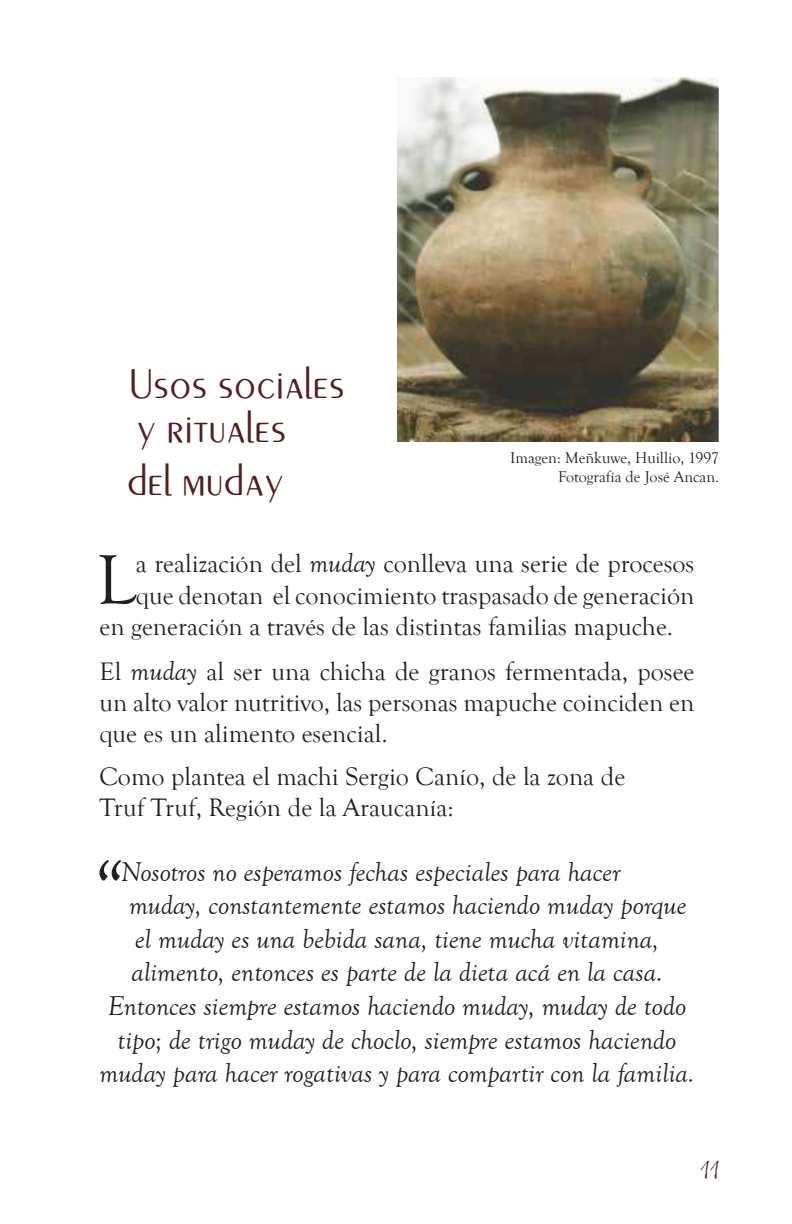
<style>
.page{position:relative;width:792px;height:1224px;background:#fff}
.page>*{position:absolute;margin:0;border:0;box-sizing:border-box;transform-origin:0 0}
.t1{font:italic 78px "Goudy Old Style T";color:#231f20}
.t2{font:72.4px "Goudy Old Style T";color:#231f20}
.t3{font:44px "Peignot";color:#521f22}
.t4{font:italic 28px "Goudy Old Style T";color:#231f20}
.t5{font:26px/31.2px "Goudy Old Style T";color:#231f20;text-align:justify}
.t6{font:24px "Lemon Tuesday";color:#521f22}
.t7{font:16px "Goudy Old Style T";color:#231f20}
.s1{font-style:italic;font-size:28px}
</style>
<div class="page">
<img style="left:397px;top:78px;width:321px;height:364px">
<p class="t3" style="left:126px;top:362px;width:220px">Usos sociales</p>
<p class="t3" style="left:137px;top:406px;width:152px">y rituales</p>
<p class="t3" style="left:126px;top:459px;width:160px">del muday</p>
<p class="t7" style="left:510px;top:449px;width:210px">Imagen: Meñkuwe, Huillio, 1997</p>
<p class="t7" style="left:558px;top:468px;width:162px">Fotografía de José Ancan.</p>
<p class="t2" style="left:97px;top:540px;width:41px">L</p>
<p class="t5" style="left:136px;top:549px;width:560px">a realización del <span class="s1">muday</span> conlleva una serie de procesos</p>
<p class="t5" style="left:136px;top:580px;width:560px">que denotan el conocimiento traspasado de generación</p>
<p class="t5" style="left:100px;top:611px;width:575px">en generación a través de las distintas familias mapuche.</p>
<p class="t5" style="left:100px;top:656px;width:596px">El <span class="s1">muday</span> al ser una chicha de granos fermentada, posee un alto valor nutritivo, las personas mapuche coinciden en que es un alimento esencial.</p>
<p class="t5" style="left:100px;top:761px;width:527px">Como plantea el machi Sergio Canío, de la zona de</p>
<p class="t5" style="left:100px;top:792px;width:356px">Truf Truf, Región de la Araucanía:</p>
<p class="t1" style="left:91px;top:847px;width:31px">“</p>
<p class="t4" style="left:121px;top:856px;width:501px">Nosotros no esperamos fechas especiales para hacer</p>
<p class="t4" style="left:129px;top:890px;width:559px">muday, constantemente estamos haciendo muday porque</p>
<p class="t4" style="left:135px;top:924px;width:525px">el muday es una bebida sana, tiene mucha vitamina,</p>
<p class="t4" style="left:131px;top:957px;width:533px">alimento, entonces es parte de la dieta acá en la casa.</p>
<p class="t4" style="left:108px;top:991px;width:580px">Entonces siempre estamos haciendo muday, muday de todo</p>
<p class="t4" style="left:118px;top:1024px;width:560px">tipo; de trigo muday de choclo, siempre estamos haciendo</p>
<p class="t4" style="left:100px;top:1058px;width:597px">muday para hacer rogativas y para compartir con la familia.</p>
<p class="t6" style="left:701px;top:1156px;width:21px">11</p>
</div>
